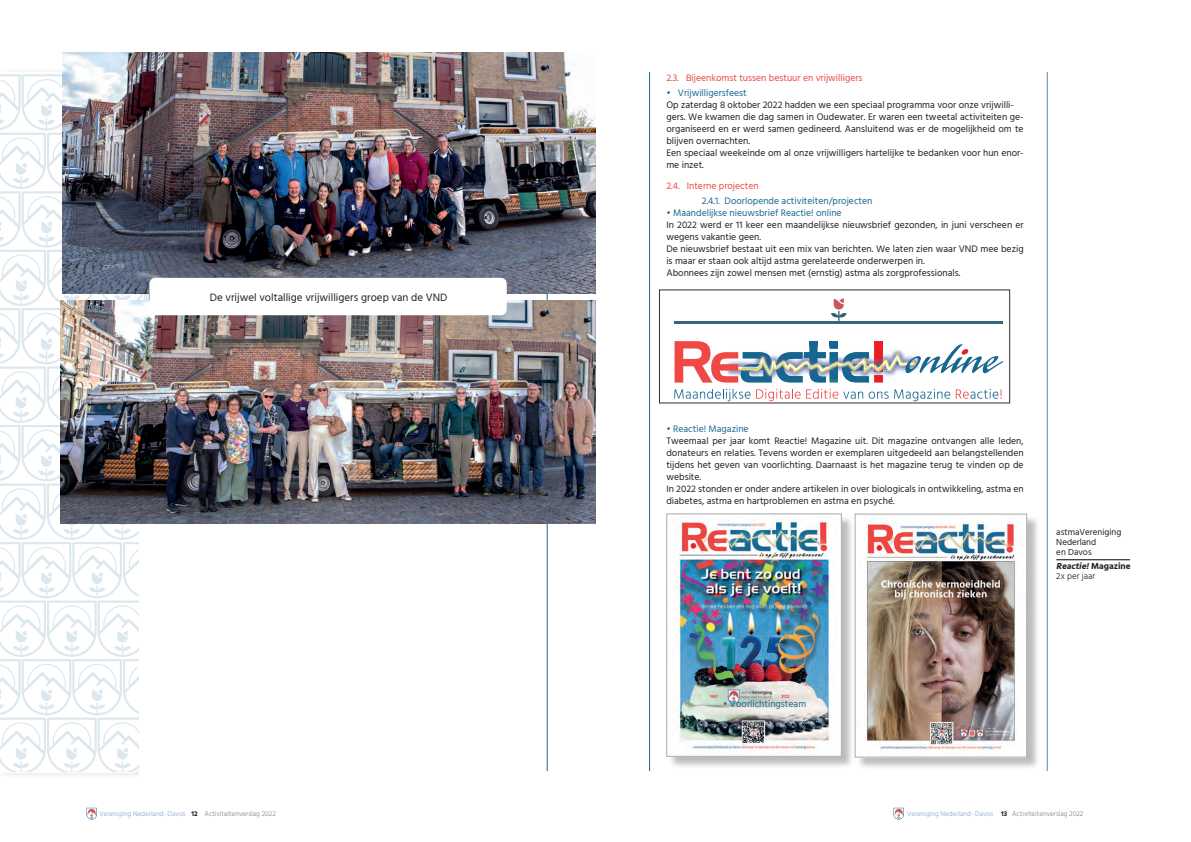
<style>
.page{position:relative;width:1191px;height:842px;background:#fff}
.page>*{position:absolute;margin:0;border:0;box-sizing:border-box;transform-origin:0 0}
.t1{font:11px "Hind";color:#231f20}
.t2{font:9.7px/12px "Hind";color:#231f20}
.t3{font:9.7px "Hind";color:#1a6790}
.t4{font:9.7px "Hind";color:#ec4845}
.t5{font:9px/10.4px "Hind";color:#231f20}
.t6{font:300 9px/10.4px "Hind";color:#231f20}
.t7{font:300 7px "Hind";color:#8ca2d2}
.t8{font:300 7px "Hind";color:#808285}
.s1{font-weight:700;font-style:italic}
.s2{font-weight:700}
.s3{font-weight:700;color:#231f20}
.s4{color:#808285}
</style>
<div class="page">
<hr style="left:1047px;top:49px;width:1px;height:743px;background:#6286a8">
<hr style="left:547px;top:49px;width:1px;height:743px;background:#1a6790">
<hr style="left:649px;top:48px;width:1px;height:744px;background:#1a6790">
<svg style="left:86px;top:808px;width:11px;height:11px"></svg>
<svg style="left:893px;top:808px;width:11px;height:11px"></svg>
<div style="left:630px;top:9px;width:491px;height:63px;background:#fff"></div>
<div style="left:105px;top:771px;width:470px;height:26px;background:#fff"></div>
<div style="left:630px;top:771px;width:471px;height:26px;background:#fff"></div>
<svg style="left:0;top:74px;width:144px;height:699px"></svg>
<img style="left:893px;top:349px;width:9px;height:2px">
<img style="left:883px;top:351px;width:22px;height:26px">
<img style="left:883px;top:356px;width:22px;height:15px">
<img style="left:674px;top:341px;width:209px;height:42px">
<svg style="left:674px;top:389px;width:76px;height:12px"></svg>
<svg style="left:756px;top:389px;width:44px;height:12px"></svg>
<svg style="left:806px;top:389px;width:82px;height:10px"></svg>
<svg style="left:894px;top:389px;width:107px;height:12px"></svg>
<svg style="left:905px;top:344px;width:98px;height:30px"></svg>
<svg style="left:815px;top:298px;width:47px;height:26px"></svg>
<hr style="left:674px;top:321px;width:328px;height:2px;background:#35657f">
<div style="left:139px;top:513px;width:28px;height:275px;background:#fff"></div>
<img style="left:61px;top:300px;width:535px;height:223px">
<img style="left:62px;top:53px;width:533px;height:240px">
<hr style="left:139px;top:312px;width:357px;height:2px;background:#fff">
<div style="left:149px;top:278px;width:358px;height:37px;background:#fff;border-radius:6px"></div>
<div style="left:668px;top:515px;width:186px;height:254px;background:#231f20;opacity:.3"></div>
<div style="left:667px;top:514px;width:174px;height:242px;background:#fff"></div>
<img style="left:677px;top:520px;width:154px;height:232px">
<div style="left:666px;top:514px;width:175px;height:242px;border:1px solid #a8a9ad"></div>
<div style="left:856px;top:515px;width:184px;height:255px;background:#231f20;opacity:.3"></div>
<img style="left:857px;top:516px;width:167px;height:239px">
<div style="left:855px;top:514px;width:171px;height:243px;border:1px solid #a8a9ad"></div>
<hr style="left:1056px;top:560px;width:74px;height:1px;background:#000">
<p class="t1" style="left:210px;top:290px;width:239px">De vrijwel voltallige vrijwilligers groep van de VND</p>
<p class="t4" style="left:666px;top:71px;width:198px">2.3. Bijeenkomst tussen bestuur en vrijwilligers</p>
<p class="t3" style="left:666px;top:86px;width:82px">• Vrijwilligersfeest</p>
<p class="t2" style="left:666px;top:99px;width:359px">Op zaterdag 8 oktober 2022 hadden we een speciaal programma voor onze vrijwilli&shy;gers. We kwamen die dag samen in Oudewater. Er waren een tweetal activiteiten ge&shy;organiseerd en er werd samen gedineerd. Aansluitend was er de mogelijkheid om te blijven overnachten.<br>Een speciaal weekeinde om al onze vrijwilligers hartelijke te bedanken voor hun enor&shy;me inzet.</p>
<p class="t4" style="left:666px;top:179px;width:94px">2.4. Interne projecten</p>
<p class="t3" style="left:702px;top:194px;width:172px">2.4.1. Doorlopende activiteiten/projecten</p>
<p class="t3" style="left:666px;top:206px;width:177px">• Maandelijkse nieuwsbrief Reactie! online</p>
<p class="t2" style="left:666px;top:219px;width:359px">In 2022 werd er 11 keer een maandelijkse nieuwsbrief gezonden, in juni verscheen er wegens vakantie geen.<br>De nieuwsbrief bestaat uit een mix van berichten. We laten zien waar VND mee bezig is maar er staan ook altijd astma gerelateerde onderwerpen in.<br>Abonnees zijn zowel mensen met (ernstig) astma als zorgprofessionals.</p>
<p class="t3" style="left:666px;top:422px;width:84px">• Reactie! Magazine</p>
<p class="t2" style="left:666px;top:435px;width:359px">Tweemaal per jaar komt Reactie! Magazine uit. Dit magazine ontvangen alle leden, donateurs en relaties. Tevens worden er exemplaren uitgedeeld aan belangstellenden tijdens het geven van voorlichting. Daarnaast is het magazine terug te vinden op de website.<br>In 2022 stonden er onder andere artikelen in over biologicals in ontwikkeling, astma en diabetes, astma en hartproblemen en astma en psyché.</p>
<p class="t5" style="left:1056px;top:527px;width:67px">astmaVereniging<br>Nederland<br>en Davos</p>
<p class="t6" style="left:1056px;top:561px;width:76px"><span class="s1">Reactie!</span><span class="s2">Magazine<br></span>2x per jaar</p>
<p class="t3" style="left:723px;top:697px;width:85px">• Voorlichtingsteam</p>
<p class="t7" style="left:99px;top:809px;width:100px">Vereniging Nederland - Davos <span class="s3">12</span></p>
<p class="t8" style="left:205px;top:809px;width:73px">Activiteitenverslag 2022</p>
<p class="t7" style="left:907px;top:809px;width:178px">Vereniging Nederland - Davos <span class="s3">13</span> <span class="s4">Activiteitenverslag 2022</span></p>
</div>
